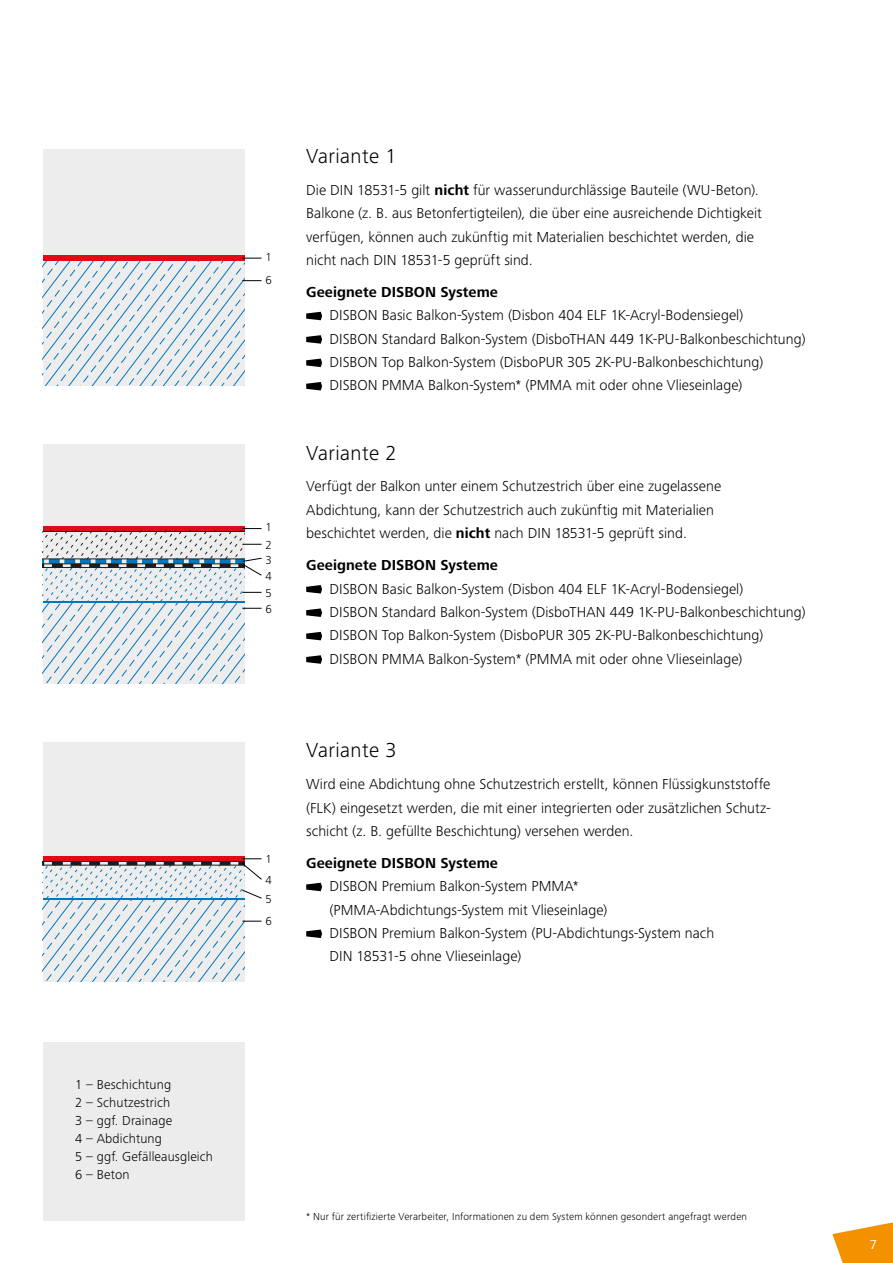
<style>
.page{position:relative;width:893px;height:1263px;background:#fff}
.page>*{position:absolute;margin:0;border:0;box-sizing:border-box;transform-origin:0 0}
.t1{font:300 21px "Frutiger Next LTW1 G";letter-spacing:.02em;color:#000}
.t2{font:300 15px/23.4px "Frutiger Next LTW1 G";color:#000}
.t3{font:700 15px "Frutiger Next LTW1 G";letter-spacing:.005em;color:#000}
.t4{font:300 13.5px/18px "Frutiger Next LTW1 G";letter-spacing:.01em;color:#000}
.t5{font:13.5px "Frutiger Next LTW1 G";color:#fff}
.t6{font:300 12px/16.4px "Frutiger Next LTW1 G";color:#000}
.t7{font:300 10.5px "Frutiger Next LTW1 G";letter-spacing:.02em;color:#000}
.s1{font-weight:700}
</style>
<div class="page">
<div style="left:43px;top:444px;width:201px;height:239px;background:#ededed"></div>
<div style="left:43px;top:526px;width:201px;height:5px;background:#e30a15"></div>
<div style="left:43px;top:742px;width:201px;height:239px;background:#ededed"></div>
<div style="left:43px;top:856px;width:201px;height:5px;background:#e30a15"></div>
<div style="left:43px;top:149px;width:201px;height:237px;background:#ededed"></div>
<div style="left:43px;top:254px;width:201px;height:6px;background:#e30a15"></div>
<div style="left:43px;top:1042px;width:201px;height:178px;background:#ececed"></div>
<svg style="left:306px;top:312px;width:16px;height:8px"></svg>
<svg style="left:306px;top:335px;width:16px;height:9px"></svg>
<svg style="left:306px;top:359px;width:16px;height:8px"></svg>
<svg style="left:306px;top:382px;width:16px;height:8px"></svg>
<svg style="left:43px;top:257px;width:218px;height:129px"></svg>
<svg style="left:306px;top:883px;width:16px;height:8px"></svg>
<svg style="left:306px;top:929px;width:16px;height:9px"></svg>
<svg style="left:43px;top:858px;width:219px;height:123px"></svg>
<svg style="left:306px;top:585px;width:16px;height:8px"></svg>
<svg style="left:306px;top:608px;width:16px;height:9px"></svg>
<svg style="left:306px;top:632px;width:16px;height:8px"></svg>
<svg style="left:306px;top:655px;width:16px;height:9px"></svg>
<svg style="left:43px;top:528px;width:219px;height:155px"></svg>
<svg style="left:832px;top:1222px;width:61px;height:41px"></svg>
<p class="t4" style="left:75px;top:1075px;width:139px">1 – Beschichtung<br>2 – Schutzestrich<br>3 – ggf. Drainage<br>4 – Abdichtung<br>5 – ggf. Gefälleausgleich<br>6 – Beton</p>
<p class="t6" style="left:265px;top:246px;width:8px;line-height:22.5px">1<br>6</p>
<p class="t6" style="left:265px;top:519px;width:8px;line-height:17.1px">1<br>2</p>
<p class="t6" style="left:265px;top:551px;width:8px;text-align:justify">3<br>4<br>5<br>6</p>
<p class="t6" style="left:265px;top:848px;width:8px;line-height:20.9px">1<br>4</p>
<p class="t6" style="left:265px;top:887px;width:8px;line-height:23px">5<br>6</p>
<h1 class="t1" style="left:306px;top:144px;width:92px">Variante 1</h1>
<p class="t2" style="left:306px;top:178px;width:457px">Die DIN 18531-5 gilt <span class="s1">nicht</span> für wasserundurchlässige Bauteile (WU-Beton).<br>Balkone (z. B. aus Betonfertigteilen), die über eine ausreichende Dichtigkeit verfügen, können auch zukünftig mit Materialien beschichtet werden, die nicht nach DIN 18531-5 geprüft sind.</p>
<p class="t3" style="left:306px;top:283px;width:193px">Geeignete DISBON Systeme</p>
<p class="t2" style="left:330px;top:304px;width:478px">DISBON Basic Balkon-System (Disbon 404 ELF 1K-Acryl-Bodensiegel)<br>DISBON Standard Balkon-System (DisboTHAN 449 1K-PU-Balkonbeschichtung)<br>DISBON Top Balkon-System (DisboPUR 305 2K-PU-Balkonbeschichtung)<br>DISBON PMMA Balkon-System* (PMMA mit oder ohne Vlieseinlage)</p>
<h1 class="t1" style="left:306px;top:440px;width:92px">Variante 2</h1>
<p class="t2" style="left:306px;top:475px;width:417px">Verfügt der Balkon unter einem Schutzestrich über eine zugelassene<br>Abdichtung, kann der Schutzestrich auch zukünftig mit Materialien beschichtet werden, die <span class="s1">nicht</span> nach DIN 18531-5 geprüft sind.</p>
<p class="t3" style="left:306px;top:557px;width:193px">Geeignete DISBON Systeme</p>
<p class="t2" style="left:330px;top:577px;width:478px">DISBON Basic Balkon-System (Disbon 404 ELF 1K-Acryl-Bodensiegel)<br>DISBON Standard Balkon-System (DisboTHAN 449 1K-PU-Balkonbeschichtung)<br>DISBON Top Balkon-System (DisboPUR 305 2K-PU-Balkonbeschichtung)<br>DISBON PMMA Balkon-System* (PMMA mit oder ohne Vlieseinlage)</p>
<h1 class="t1" style="left:306px;top:738px;width:92px">Variante 3</h1>
<p class="t2" style="left:306px;top:772px;width:466px;text-align:justify">Wird eine Abdichtung ohne Schutzestrich erstellt, können Flüssigkunststoffe (FLK) eingesetzt werden, die mit einer integrierten oder zusätzlichen Schutz&shy;schicht (z. B. gefüllte Beschichtung) versehen werden.</p>
<p class="t3" style="left:306px;top:854px;width:193px">Geeignete DISBON Systeme</p>
<p class="t2" style="left:330px;top:874px;width:386px">DISBON Premium Balkon-System PMMA* (PMMA-Abdichtungs-System mit Vlieseinlage)<br>DISBON Premium Balkon-System (PU-Abdichtungs-System nach DIN 18531-5 ohne Vlieseinlage)</p>
<p class="t7" style="left:306px;top:1211px;width:442px">* Nur für zertifizierte Verarbeiter, Informationen zu dem System können gesondert angefragt werden</p>
<p class="t5" style="left:870px;top:1237px;width:9px">7</p>
</div>
